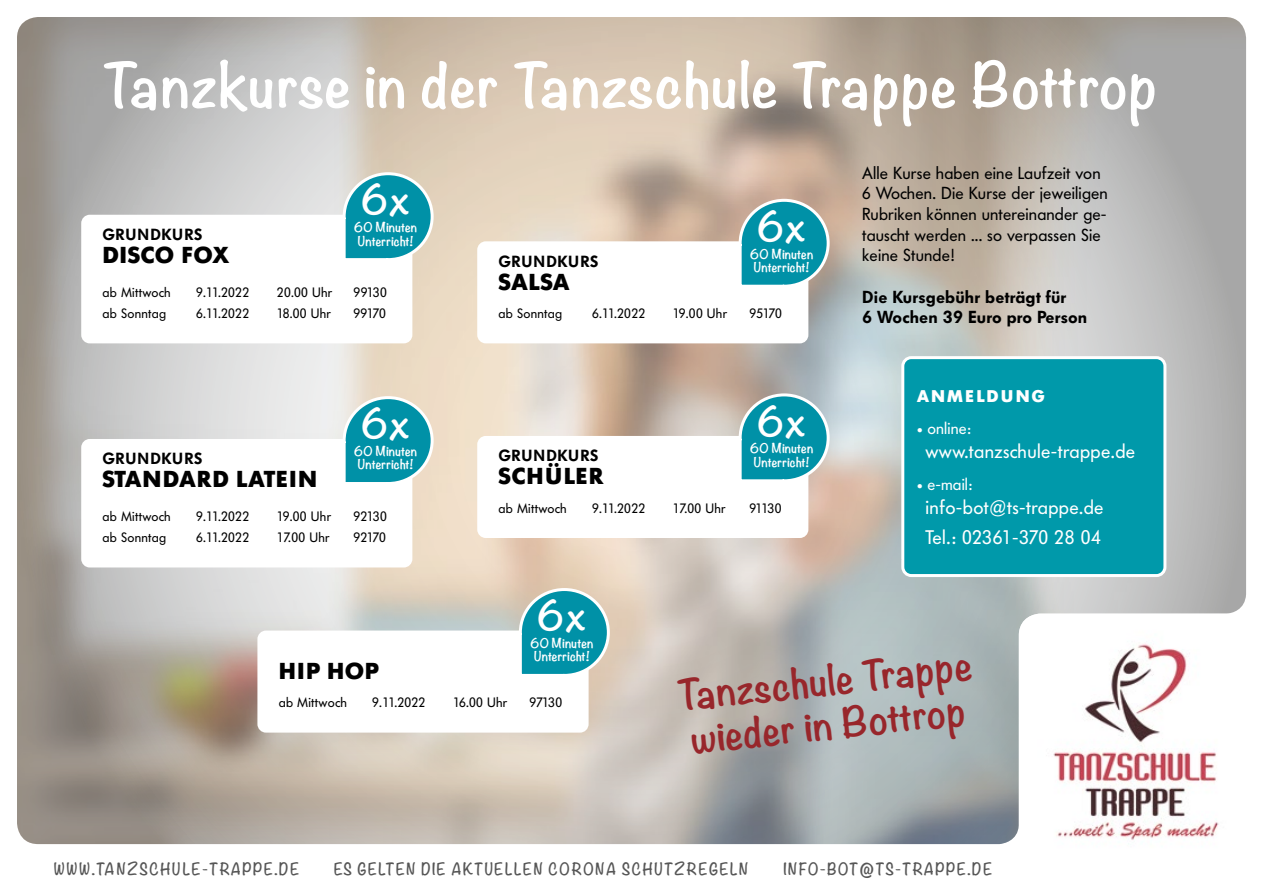
<style>
.page{position:relative;width:1263px;height:893px;background:#fff}
.page>*{position:absolute;margin:0;border:0;box-sizing:border-box;transform-origin:0 0}
.t1{font:700 55.5px "Noteworthy";letter-spacing:.02em;color:#fff}
.t2{font:700 36.9px/44.4px "Noteworthy";color:#98262b}
.t3{font:700 36px "Noteworthy";letter-spacing:.01em;color:#fff}
.t4{font:700 22.8px "Futura BQ";letter-spacing:.02em;color:#000}
.t5{font:700 22.8px "Futura BQ";letter-spacing:.04em;color:#000}
.t6{font:700 22.8px "Futura BQ";letter-spacing:.06em;color:#000}
.t7{font:19.5px/30px "Futura BQ";letter-spacing:.02em;color:#fff}
.t8{font:17.25px/20.7px "Futura BQ";letter-spacing:.01em;color:#000}
.t9{font:600 17.25px/20.7px "Futura BQ";letter-spacing:.01em;color:#000}
.t10{font:700 16.8px "Futura BQ";color:#fff}
.t11{font:16.5px "Futura BQ";letter-spacing:.01em;color:#fff}
.t12{font:600 16.05px "Futura BQ";letter-spacing:.05em;color:#000}
.t13{font:700 15px "Noteworthy";letter-spacing:.1em;color:#565656;scale:.9 1}
.t14{font:13.5px "Futura BQ";letter-spacing:.02em;color:#000}
.t15{font:700 12px/13.5px "Noteworthy";letter-spacing:.01em;color:#fff;text-align:center}
</style>
<div class="page">
<img style="left:17px;top:17px;width:1229px;height:827px">
<svg style="left:1019px;top:614px;width:227px;height:230px"></svg>
<img style="left:1037px;top:614px;width:197px;height:230px">
<div style="left:81px;top:215px;width:331px;height:128px;background:#fff;border-radius:9px"></div>
<svg style="left:341px;top:171px;width:94px;height:92px;background:#4bacb8"></svg>
<div style="left:81px;top:439px;width:331px;height:128px;background:#fff;border-radius:9px"></div>
<svg style="left:341px;top:395px;width:94px;height:91px;background:#4badb9"></svg>
<div style="left:477px;top:436px;width:331px;height:102px;background:#fff;border-radius:9px"></div>
<svg style="left:737px;top:392px;width:94px;height:92px;background:#45a6b4"></svg>
<div style="left:477px;top:241px;width:331px;height:102px;background:#fff;border-radius:9px"></div>
<svg style="left:737px;top:197px;width:94px;height:92px;background:#44a2ae"></svg>
<div style="left:257px;top:630px;width:332px;height:103px;background:#fff;border-radius:9px"></div>
<svg style="left:517px;top:586px;width:94px;height:92px;background:#4aa9b4"></svg>
<div style="left:903px;top:358px;width:262px;height:217px;background:#09a;border-radius:9px"></div>
<div style="left:901px;top:356px;width:265px;height:221px;border:3px solid #fff;border-radius:9px"></div>
<h1 class="t1" style="left:103px;top:36px;width:1056px">Tanzkurse in der Tanzschule Trappe Bottrop</h1>
<h3 class="t3" style="left:361px;top:168px;width:50px">6x</h3>
<p class="t15" style="left:354px;top:220px;width:65px">60 Minuten<br>Unterricht!</p>
<p class="t12" style="left:102px;top:225px;width:102px">GRUNDKURS</p>
<h3 class="t4" style="left:102px;top:241px;width:128px">DISCO FOX</h3>
<p class="t14" style="left:102px;top:284px;width:70px">ab Mittwoch</p>
<p class="t14" style="left:196px;top:284px;width:55px">9.11.2022</p>
<p class="t14" style="left:277px;top:284px;width:57px">20.00 Uhr</p>
<p class="t14" style="left:353px;top:284px;width:35px">99130</p>
<p class="t14" style="left:102px;top:305px;width:65px">ab Sonntag</p>
<p class="t14" style="left:196px;top:305px;width:55px">6.11.2022</p>
<p class="t14" style="left:277px;top:305px;width:56px">18.00 Uhr</p>
<p class="t14" style="left:353px;top:305px;width:34px">99170</p>
<h3 class="t3" style="left:757px;top:194px;width:50px">6x</h3>
<p class="t15" style="left:750px;top:247px;width:65px">60 Minuten<br>Unterricht!</p>
<p class="t12" style="left:498px;top:252px;width:102px">GRUNDKURS</p>
<h3 class="t4" style="left:498px;top:268px;width:72px">SALSA</h3>
<p class="t14" style="left:498px;top:305px;width:65px">ab Sonntag</p>
<p class="t14" style="left:592px;top:305px;width:55px">6.11.2022</p>
<p class="t14" style="left:673px;top:305px;width:56px">19.00 Uhr</p>
<p class="t14" style="left:749px;top:305px;width:34px">95170</p>
<h3 class="t3" style="left:757px;top:389px;width:50px">6x</h3>
<p class="t15" style="left:750px;top:441px;width:65px">60 Minuten<br>Unterricht!</p>
<h3 class="t3" style="left:361px;top:392px;width:50px">6x</h3>
<p class="t15" style="left:354px;top:444px;width:65px">60 Minuten<br>Unterricht!</p>
<p class="t12" style="left:498px;top:446px;width:102px">GRUNDKURS</p>
<p class="t12" style="left:102px;top:449px;width:102px">GRUNDKURS</p>
<h3 class="t5" style="left:102px;top:465px;width:216px">STANDARD LATEIN</h3>
<p class="t14" style="left:102px;top:508px;width:70px">ab Mittwoch</p>
<p class="t14" style="left:196px;top:508px;width:55px">9.11.2022</p>
<p class="t14" style="left:277px;top:508px;width:56px">19.00 Uhr</p>
<p class="t14" style="left:353px;top:508px;width:35px">92130</p>
<p class="t14" style="left:102px;top:529px;width:65px">ab Sonntag</p>
<p class="t14" style="left:196px;top:529px;width:55px">6.11.2022</p>
<p class="t14" style="left:277px;top:529px;width:54px">17.00 Uhr</p>
<p class="t14" style="left:353px;top:529px;width:34px">92170</p>
<h3 class="t6" style="left:498px;top:462px;width:107px">SCHÜLER</h3>
<p class="t14" style="left:498px;top:500px;width:70px">ab Mittwoch</p>
<p class="t14" style="left:592px;top:500px;width:55px">9.11.2022</p>
<p class="t14" style="left:673px;top:500px;width:54px">17.00 Uhr</p>
<p class="t14" style="left:749px;top:500px;width:34px">91130</p>
<p class="t8" style="left:862px;top:162px;width:247px">Alle Kurse haben eine Laufzeit von<br>6 Wochen. Die Kurse der jeweiligen<br>Rubriken können untereinander ge&shy;tauscht werden ... so verpassen Sie keine Stunde!</p>
<p class="t9" style="left:862px;top:287px;width:227px">Die Kursgebühr beträgt für<br>6 Wochen 39 Euro pro Person</p>
<p class="t10" style="left:917px;top:385px;width:60px">ANMELD</p>
<p class="t10" style="left:1001px;top:385px;width:46px">UNG</p>
<p class="t11" style="left:917px;top:419px;width:55px">• online:</p>
<h3 class="t7" style="left:925px;top:436px;width:211px">www.tanzschule-trappe.de</h3>
<p class="t11" style="left:917px;top:475px;width:57px">• e-mail:</p>
<h3 class="t7" style="left:925px;top:492px;width:179px">info-bot@ts-trappe.de<br>Tel.: 02361-370 28 04</h3>
<h3 class="t3" style="left:538px;top:584px;width:50px">6x</h3>
<p class="t15" style="left:530px;top:636px;width:65px">60 Minuten<br>Unterricht!</p>
<h3 class="t4" style="left:279px;top:657px;width:101px">HIP HOP</h3>
<p class="t14" style="left:279px;top:695px;width:70px">ab Mittwoch</p>
<p class="t14" style="left:372px;top:695px;width:55px">9.11.2022</p>
<p class="t14" style="left:453px;top:695px;width:56px">16.00 Uhr</p>
<p class="t14" style="left:530px;top:695px;width:34px">97130</p>
<h2 class="t2" style="left:676px;top:673px;width:297px;rotate:-6deg">Tanzschule Trappe wieder in Bottrop</h2>
<p class="t13" style="left:54px;top:856px;width:275px">WWW.TANZSCHULE-TRAPPE.DE</p>
<p class="t13" style="left:334px;top:856px;width:462px">ES GELTEN DIE AKTUELLEN CORONA SCHUTZREGELN</p>
<p class="t13" style="left:783px;top:856px;width:234px">INFO-BOT@TS-TRAPPE.DE</p>
</div>
